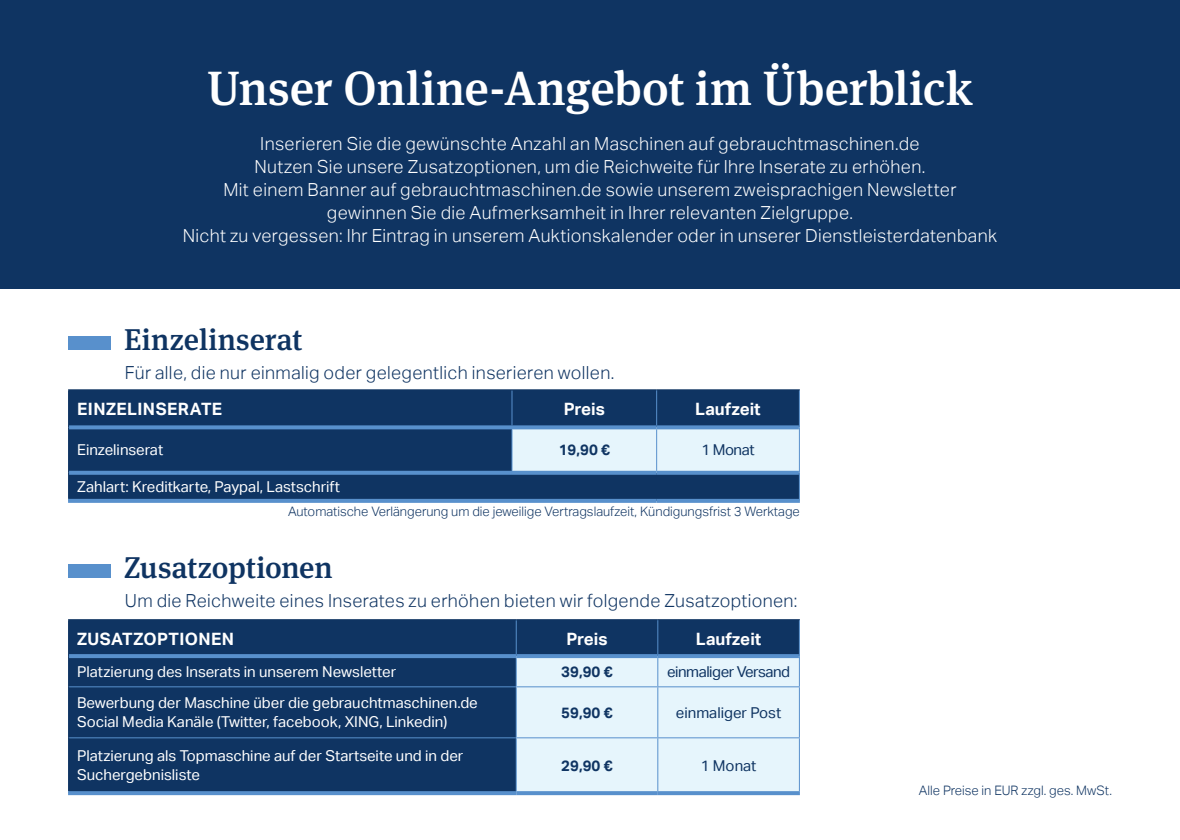
<style>
.page{position:relative;width:1180px;height:840px;background:#fff}
.page>*{position:absolute;margin:0;border:0;box-sizing:border-box;transform-origin:0 0}
.h0__Titel__zentriert{font:500 48px "Meta Serif OT";color:#fff}
.h2__Titel__blaue_Lin{font:500 30px "Meta Serif OT";color:#0f3462}
.g2__grundtext_zentri{font:300 18px/23px "Aktiv Grotesk";letter-spacing:.02em;color:#fff;text-align:center}
.g2__Grundtext__blaue{font:300 18px "Aktiv Grotesk";letter-spacing:.02em;color:#0f3462}
.tg1__Tabelle__Grundt{font:700 17px "Aktiv Grotesk";letter-spacing:.01em;color:#fff}
.tg1__Tabelle__Grundt-2{font:15px/19px "Aktiv Grotesk";color:#fff}
.tg0__Tabelle__Grundt{font:15px "Aktiv Grotesk";letter-spacing:-.03em;color:#0f3462}
.tg0__Tabelle__Grundt-2{font:700 15px "Aktiv Grotesk";color:#0f3462}
.tg0__Tabelle__Grundt-3{font:15px "Aktiv Grotesk";color:#0f3462}
.f0__Fussnote{font:300 13px "Aktiv Grotesk";color:#0f3462}
</style>
<div class="page">
<div style="left:69px;top:620px;width:729px;height:170px;background:#0f3462"></div>
<hr style="left:515px;top:620px;width:1px;height:33px;background:#5890cc">
<hr style="left:798px;top:620px;width:1px;height:35px;background:#5890cc">
<hr style="left:69px;top:686px;width:447px;height:1px;background:#5890cc">
<hr style="left:69px;top:737px;width:447px;height:1px;background:#5890cc">
<hr style="left:68px;top:619px;width:448px;height:1px;background:#0f3462">
<hr style="left:68px;top:620px;width:1px;height:35px;background:#0f3462">
<hr style="left:516px;top:619px;width:141px;height:1px;background:#0f3462">
<hr style="left:657px;top:619px;width:142px;height:1px;background:#0f3462">
<hr style="left:68px;top:655px;width:1px;height:31px;background:#0f3462">
<hr style="left:68px;top:686px;width:1px;height:51px;background:#0f3462">
<hr style="left:68px;top:737px;width:1px;height:53px;background:#0f3462">
<hr style="left:657px;top:620px;width:1px;height:33px;background:#5890cc">
<div style="left:515px;top:655px;width:284px;height:135px;background:#e6f5fc"></div>
<hr style="left:657px;top:687px;width:1px;height:50px;background:#5890cc">
<hr style="left:657px;top:738px;width:1px;height:52px;background:#5890cc">
<svg style="left:69px;top:653px;width:447px;height:4px;background:#4376ae"></svg>
<svg style="left:516px;top:653px;width:141px;height:4px"></svg>
<svg style="left:657px;top:653px;width:141px;height:4px"></svg>
<svg style="left:68px;top:790px;width:448px;height:4px;background:#4275ad"></svg>
<svg style="left:516px;top:790px;width:141px;height:4px"></svg>
<svg style="left:657px;top:790px;width:142px;height:4px"></svg>
<div style="left:0;top:0;width:1179px;height:288px;background:#0f3462"></div>
<div style="left:69px;top:390px;width:729px;height:108px;background:#0f3462"></div>
<hr style="left:511px;top:390px;width:1px;height:35px;background:#5890cc">
<hr style="left:798px;top:390px;width:1px;height:37px;background:#5890cc">
<hr style="left:511px;top:429px;width:1px;height:41px;background:#5890cc">
<svg style="left:512px;top:427px;width:287px;height:71px;background:#96adc3"></svg>
<hr style="left:68px;top:389px;width:444px;height:1px;background:#0f3462">
<hr style="left:68px;top:390px;width:1px;height:37px;background:#0f3462">
<hr style="left:512px;top:389px;width:144px;height:1px;background:#0f3462">
<hr style="left:656px;top:389px;width:143px;height:1px;background:#0f3462">
<hr style="left:68px;top:427px;width:1px;height:45px;background:#0f3462">
<svg style="left:68px;top:472px;width:1px;height:26px"></svg>
<hr style="left:656px;top:390px;width:1px;height:35px;background:#5890cc">
<hr style="left:656px;top:429px;width:1px;height:41px;background:#5890cc">
<svg style="left:69px;top:425px;width:443px;height:4px;background:#5087c1"></svg>
<svg style="left:512px;top:425px;width:144px;height:4px"></svg>
<svg style="left:656px;top:425px;width:142px;height:4px"></svg>
<svg style="left:69px;top:470px;width:443px;height:4px;background:#497eb7"></svg>
<svg style="left:512px;top:470px;width:144px;height:4px"></svg>
<svg style="left:656px;top:470px;width:142px;height:4px"></svg>
<svg style="left:68px;top:498px;width:444px;height:4px;background:#487cb5"></svg>
<svg style="left:512px;top:498px;width:144px;height:4px"></svg>
<svg style="left:656px;top:498px;width:143px;height:4px"></svg>
<div style="left:68px;top:336px;width:42px;height:14px;background:#5890cc"></div>
<div style="left:68px;top:563px;width:42px;height:14px;background:#5890cc"></div>
<p class="h0__Titel__zentriert" style="left:207px;top:58px;width:767px">Unser Online-Angebot im Überblick</p>
<p class="g2__grundtext_zentri" style="left:183px;top:132px;width:815px">Inserieren Sie die gewünschte Anzahl an Maschinen auf gebrauchtmaschinen.de<br>Nutzen Sie unsere Zusatzoptionen, um die Reichweite für Ihre Inserate zu erhöhen.<br>Mit einem Banner auf gebrauchtmaschinen.de sowie unserem zweisprachigen Newsletter gewinnen Sie die Aufmerksamheit in Ihrer relevanten Zielgruppe.<br>Nicht zu vergessen: Ihr Eintrag in unserem Auktionskalender oder in unserer Dienstleisterdatenbank</p>
<p class="h2__Titel__blaue_Lin" style="left:124px;top:320px;width:180px">Einzelinserat</p>
<p class="g2__Grundtext__blaue" style="left:125px;top:362px;width:491px">Für alle, die nur einmalig oder gelegentlich inserieren wollen.</p>
<p class="tg1__Tabelle__Grundt" style="left:77px;top:399px;width:146px">EINZELINSERATE</p>
<p class="tg1__Tabelle__Grundt" style="left:563px;top:399px;width:43px">Preis</p>
<p class="tg1__Tabelle__Grundt" style="left:695px;top:399px;width:67px">Laufzeit</p>
<p class="tg1__Tabelle__Grundt-2" style="left:77px;top:440px;width:88px">Einzelinserat</p>
<p class="tg0__Tabelle__Grundt-2" style="left:558px;top:441px;width:53px">19,90 €</p>
<p class="tg0__Tabelle__Grundt" style="left:701px;top:441px;width:55px">1 Monat</p>
<p class="tg1__Tabelle__Grundt-2" style="left:77px;top:477px;width:264px">Zahlart: Kreditkarte, Paypal, Lastschrift</p>
<p class="f0__Fussnote" style="left:288px;top:503px;width:513px">Automatische Verlängerung um die jeweilige Vertragslaufzeit, Kündigungsfrist 3 Werktage</p>
<p class="h2__Titel__blaue_Lin" style="left:124px;top:548px;width:210px">Zusatzoptionen</p>
<p class="g2__Grundtext__blaue" style="left:125px;top:589px;width:674px">Um die Reichweite eines Inserates zu erhöhen bieten wir folgende Zusatzoptionen:</p>
<p class="tg1__Tabelle__Grundt" style="left:77px;top:629px;width:158px">ZUSATZOPTIONEN</p>
<p class="tg1__Tabelle__Grundt" style="left:566px;top:629px;width:43px">Preis</p>
<p class="tg1__Tabelle__Grundt" style="left:695px;top:629px;width:67px">Laufzeit</p>
<p class="tg1__Tabelle__Grundt-2" style="left:77px;top:661px;width:320px">Platzierung des Inserats in unserem Newsletter</p>
<p class="tg0__Tabelle__Grundt-2" style="left:561px;top:662px;width:53px">39,90 €</p>
<p class="tg0__Tabelle__Grundt" style="left:667px;top:662px;width:124px">einmaliger Versand</p>
<p class="tg1__Tabelle__Grundt-2" style="left:77px;top:693px;width:402px">Bewerbung der Maschine über die gebrauchtmaschinen.de<br>Social Media Kanäle (Twitter, facebook, XING, Linkedin)</p>
<p class="tg0__Tabelle__Grundt-2" style="left:561px;top:703px;width:53px">59,90 €</p>
<p class="tg0__Tabelle__Grundt-3" style="left:675px;top:703px;width:107px">einmaliger Post</p>
<p class="tg1__Tabelle__Grundt-2" style="left:77px;top:746px;width:388px">Platzierung als Topmaschine auf der Startseite und in der<br>Suchergebnisliste</p>
<p class="tg0__Tabelle__Grundt-2" style="left:561px;top:756px;width:53px">29,90 €</p>
<p class="tg0__Tabelle__Grundt" style="left:700px;top:756px;width:57px">1 Monat</p>
<p class="f0__Fussnote" style="left:918px;top:782px;width:194px">Alle Preise in EUR zzgl. ges. MwSt.</p>
</div>
